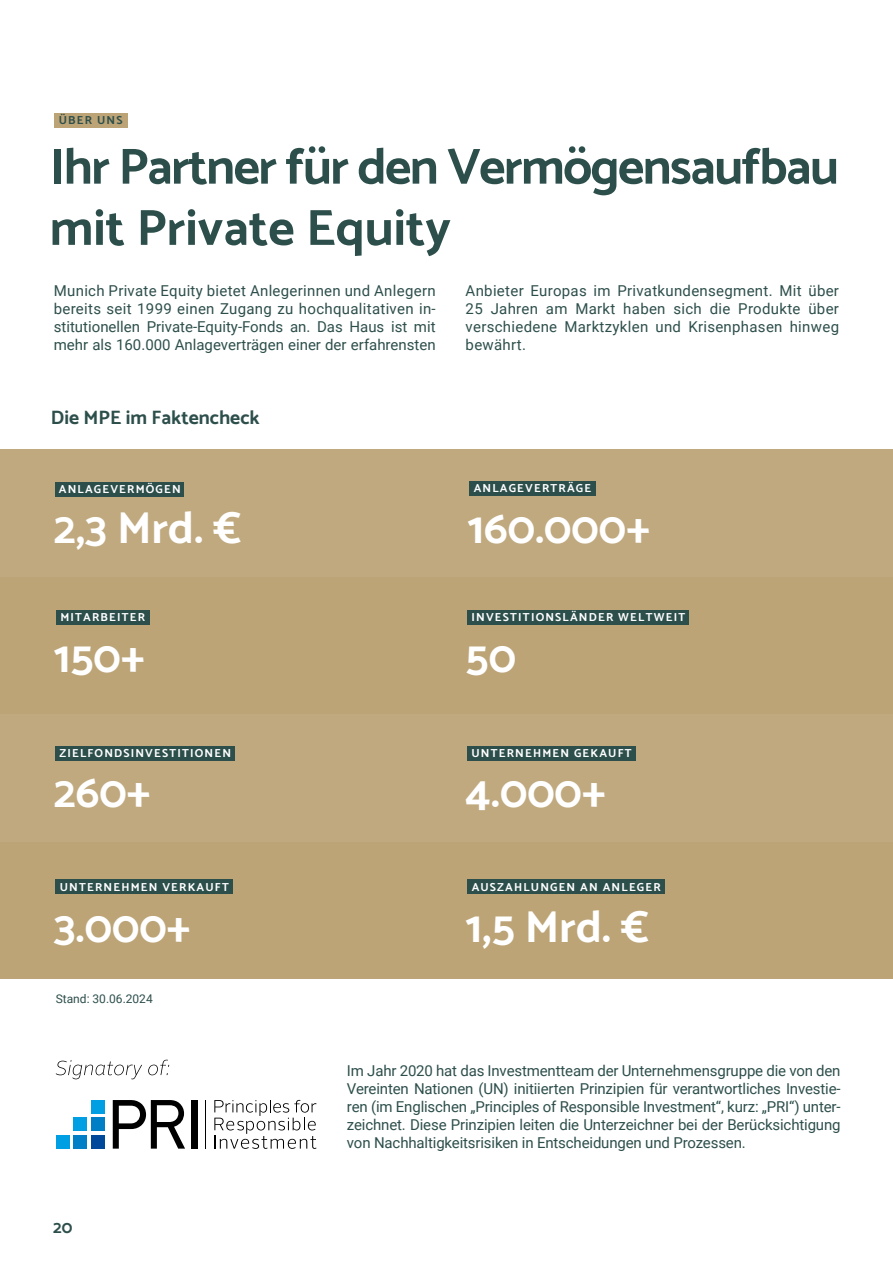
<style>
.page{position:relative;width:893px;height:1263px;background:#fff}
.page>*{position:absolute;margin:0;border:0;box-sizing:border-box;transform-origin:0 0}
.t1{font:700 51px/61.2px "Catamaran";letter-spacing:-.03em;color:#2d4f4b}
.t2{font:700 45px "Catamaran";color:#fff}
.t3{font:700 19.5px "Catamaran";color:#2d4f4b}
.t4{font:700 17.55px "Catamaran";color:#2d4f4b}
.t5{font:15px/18px "Roboto";color:#2d4f4b;text-align:justify}
.t6{font:12px "Roboto";color:#2d4f4b}
.t7{font:700 11.7px "Catamaran";letter-spacing:.1em;color:#fff}
.t8{font:700 11.7px "Catamaran";letter-spacing:.1em;color:#2d4f4b}
</style>
<div class="page">
<div style="left:0;top:449px;width:893px;height:530px;background:#bca477"></div>
<div style="left:0;top:714px;width:893px;height:128px;background:#c0a97f"></div>
<div style="left:0;top:449px;width:893px;height:128px;background:#c0a97f"></div>
<div style="left:54px;top:113px;width:74px;height:15px;background:#bca477"></div>
<div style="left:56px;top:482px;width:128px;height:15px;background:#2d4f4b"></div>
<div style="left:469px;top:481px;width:126px;height:14px;background:#2d4f4b"></div>
<div style="left:56px;top:610px;width:94px;height:15px;background:#2d4f4b"></div>
<div style="left:468px;top:610px;width:221px;height:15px;background:#2d4f4b"></div>
<div style="left:56px;top:746px;width:179px;height:14px;background:#2d4f4b"></div>
<div style="left:468px;top:746px;width:168px;height:14px;background:#2d4f4b"></div>
<div style="left:56px;top:879px;width:177px;height:15px;background:#2d4f4b"></div>
<div style="left:468px;top:879px;width:197px;height:15px;background:#2d4f4b"></div>
<div style="left:91px;top:1100px;width:14px;height:14px;background:#009ee3"></div>
<div style="left:91px;top:1117px;width:14px;height:14px;background:#007ec6"></div>
<div style="left:91px;top:1135px;width:14px;height:13px;background:#004899"></div>
<div style="left:73px;top:1117px;width:14px;height:14px;background:#009ee3"></div>
<div style="left:73px;top:1135px;width:14px;height:13px;background:#007ec6"></div>
<div style="left:56px;top:1135px;width:14px;height:13px;background:#009ee3"></div>
<svg style="left:113px;top:1100px;width:72px;height:48px"></svg>
<div style="left:191px;top:1100px;width:6px;height:48px;background:#000"></div>
<hr style="left:205px;top:1100px;width:1px;height:48px;background:#000">
<svg style="left:214px;top:1100px;width:102px;height:49px"></svg>
<svg style="left:56px;top:1060px;width:113px;height:19px"></svg>
<p class="t8" style="left:59px;top:113px;width:65px">ÜBER UNS</p>
<h1 class="t1" style="left:50px;top:136px;width:791px">Ihr Partner für den Vermögensaufbau mit Private Equity</h1>
<p class="t5" style="left:54px;top:283px;width:383px">Munich Private Equity bietet Anlegerinnen und Anlegern bereits seit 1999 einen Zugang zu hochqualitativen in&shy;stitutionellen Private-Equity-Fonds an. Das Haus ist mit mehr als 160.000 Anlageverträgen einer der erfahrensten</p>
<p class="t5" style="left:466px;top:283px;width:375px">Anbieter Europas im Privatkundensegment. Mit über 25 Jahren am Markt haben sich die Produkte über verschiedene Marktzyklen und Krisenphasen hinweg bewährt.</p>
<h3 class="t3" style="left:51px;top:407px;width:210px">Die MPE im Faktencheck</h3>
<p class="t7" style="left:59px;top:483px;width:123px">ANLAGEVERMÖGEN</p>
<p class="t7" style="left:474px;top:481px;width:119px">ANLAGEVERTRÄGE</p>
<h2 class="t2" style="left:54px;top:503px;width:189px">2,3 Mrd. €</h2>
<h2 class="t2" style="left:468px;top:503px;width:184px">160.000+</h2>
<p class="t7" style="left:60px;top:611px;width:86px">MITARBEITER</p>
<p class="t7" style="left:472px;top:611px;width:215px">INVESTITIONSLÄNDER WELTWEIT</p>
<h2 class="t2" style="left:54px;top:632px;width:93px">150+</h2>
<h2 class="t2" style="left:466px;top:632px;width:52px">50</h2>
<p class="t7" style="left:60px;top:746px;width:173px">ZIELFONDSINVESTITIONEN</p>
<p class="t7" style="left:471px;top:746px;width:162px">UNTERNEHMEN GEKAUFT</p>
<h2 class="t2" style="left:54px;top:767px;width:99px">260+</h2>
<h2 class="t2" style="left:466px;top:767px;width:142px">4.000+</h2>
<p class="t7" style="left:60px;top:880px;width:171px">UNTERNEHMEN VERKAUFT</p>
<p class="t7" style="left:472px;top:880px;width:191px">AUSZAHLUNGEN AN ANLEGER</p>
<h2 class="t2" style="left:54px;top:902px;width:139px">3.000+</h2>
<h2 class="t2" style="left:466px;top:902px;width:185px">1,5 Mrd. €</h2>
<p class="t6" style="left:56px;top:994px;width:99px">Stand: 30.06.2024</p>
<p class="t5" style="left:347px;top:1062px;width:495px">Im Jahr 2020 hat das Investmentteam der Unternehmensgruppe die von den Vereinten Nationen (UN) initiierten Prinzipien für verantwortliches Investie&shy;ren (im Englischen „Principles of Responsible Investment“, kurz: „PRI“) unter&shy;zeichnet. Diese Prinzipien leiten die Unterzeichner bei der Berücksichtigung von Nachhaltigkeitsrisiken in Entscheidungen und Prozessen.</p>
<p class="t4" style="left:53px;top:1218px;width:21px">20</p>
</div>
